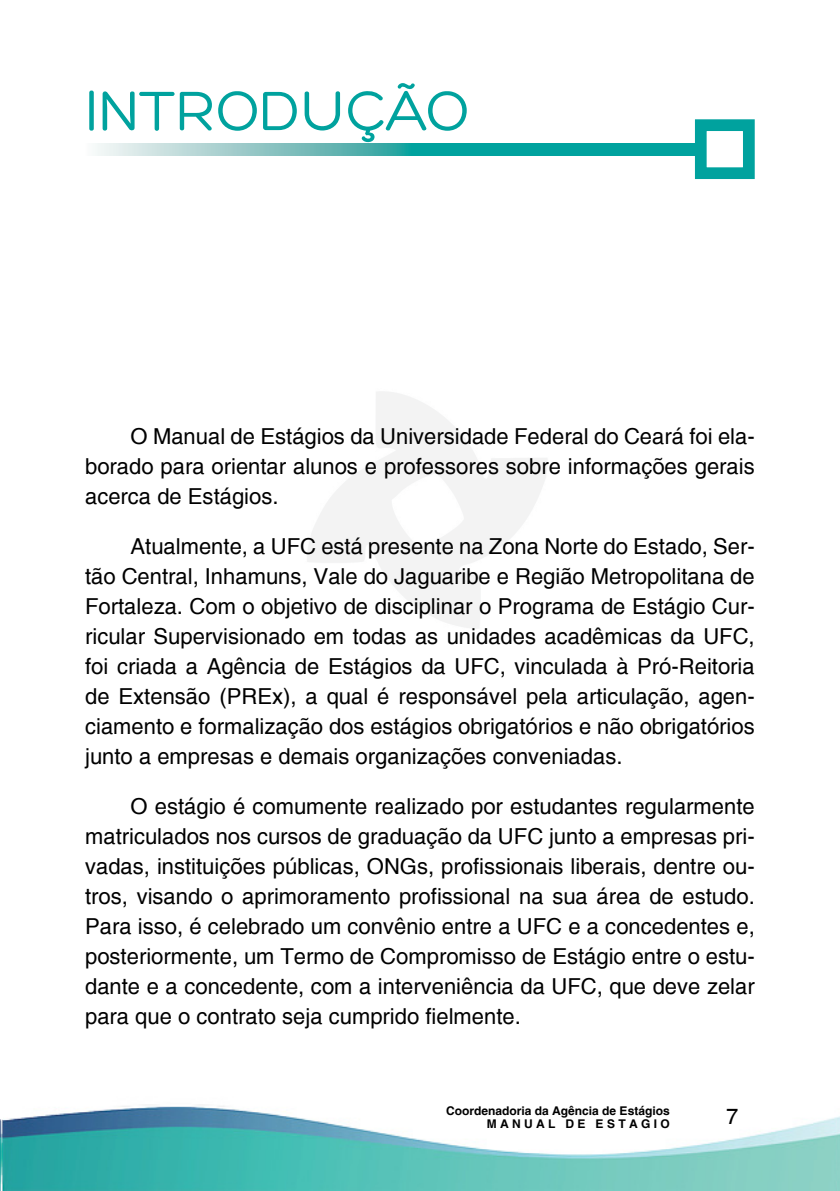
<style>
.page{position:relative;width:840px;height:1191px;background:#fff}
.page>*{position:absolute;margin:0;border:0;box-sizing:border-box;transform-origin:0 0}
.t1{font:60px "Hero";color:#00a29e}
.t2{font:22px/30px "Helvetica";color:#000;text-align:justify}
.t3{font:700 12px/13.8px "Helvetica";color:#000;text-align:right}
</style>
<div class="page">
<img style="left:0;top:1106px;width:839px;height:85px">
<img style="left:1px;top:1106px;width:1px;height:85px">
<svg style="left:96px;top:143px;width:598px;height:12px;background:#4cb6b3"></svg>
<svg style="left:694px;top:119px;width:60px;height:60px"></svg>
<h1 class="t1" style="left:85px;top:82px;width:387px">INTRODUÇÃO</h1>
<p class="t2" style="left:85px;top:423px;width:670px;text-indent:45px">O Manual de Estágios da Universidade Federal do Ceará foi ela&shy;borado para orientar alunos e professores sobre informações gerais acerca de Estágios.</p>
<p class="t2" style="left:85px;top:533px;width:670px;text-indent:45px">Atualmente, a UFC está presente na Zona Norte do Estado, Ser&shy;tão Central, Inhamuns, Vale do Jaguaribe e Região Metropolitana de Fortaleza. Com o objetivo de disciplinar o Programa de Estágio Cur&shy;ricular Supervisionado em todas as unidades acadêmicas da UFC, foi criada a Agência de Estágios da UFC, vinculada à Pró-Reitoria de Extensão (PREx), a qual é responsável pela articulação, agen&shy;ciamento e formalização dos estágios obrigatórios e não obrigatórios junto a empresas e demais organizações conveniadas.</p>
<p class="t2" style="left:85px;top:793px;width:670px;text-indent:45px">O estágio é comumente realizado por estudantes regularmente matriculados nos cursos de graduação da UFC junto a empresas pri&shy;vadas, instituições públicas, ONGs, profissionais liberais, dentre ou&shy;tros, visando o aprimoramento profissional na sua área de estudo.<br>Para isso, é celebrado um convênio entre a UFC e a concedentes e, posteriormente, um Termo de Compromisso de Estágio entre o estu&shy;dante e a concedente, com a interveniência da UFC, que deve zelar para que o contrato seja cumprido fielmente.</p>
<p class="t3" style="left:446px;top:1104px;width:225px">Coordenadoria da Agência de Estágios<br>M A N U A L D E E S T A G I O</p>
<p class="t2" style="left:725px;top:1103px;width:14px">7</p>
</div>
